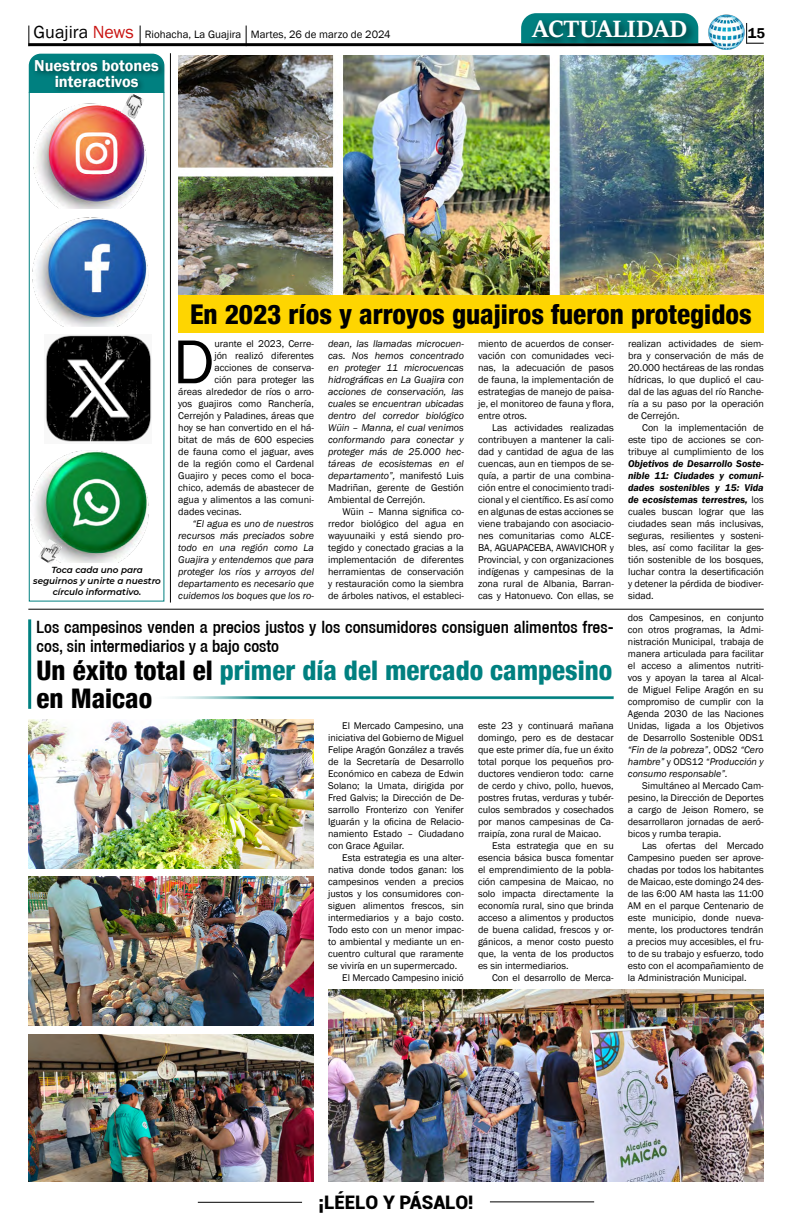
<style>
.page{position:relative;width:792px;height:1224px;background:#fff}
.page>*{position:absolute;margin:0;border:0;box-sizing:border-box;transform-origin:0 0}
.t1{font:64.1px "Franklin Gothic";color:#000}
.t2{font:800 condensed 27.2px "Helvetica 87";color:#000}
.t3{font:800 condensed 27px/28.6px "Helvetica 87";color:#008080}
.t4{font:700 26px "Sitka Heading";color:#fff}
.t5{font:900 18.7px "Roboto";color:#000}
.t6{font:500 condensed 17px/19px "Helvetica 67";color:#000}
.t7{font:600 16.2px/16px "Franklin Gothic";color:#fff;text-align:center}
.t8{font:600 14.7px "Franklin Gothic";color:#000}
.t9{font:11px "Franklin Gothic";color:#000}
.t10{font:10.1px/12px "Franklin Gothic";color:#000;text-align:justify}
.t11{font:italic 10.1px/12px "Franklin Gothic";color:#000;text-align:justify}
.t12{font:10px/12px "Franklin Gothic";color:#000;text-align:justify}
.t13{font:italic 600 8.8px/11px "Montserrat";color:#000;text-align:center}
.s1{font-size:18px}
.s2{font-size:18px;color:#c91311}
.s3{font-style:normal}
.s4{font-weight:600;font-style:italic}
.s5{color:#000}
.s6{font-style:italic}
</style>
<div class="page">
<hr style="left:198px;top:1202px;width:104px;height:1px;background:#000">
<hr style="left:490px;top:1201px;width:104px;height:1px;background:#000">
<hr style="left:28px;top:43px;width:688px;height:3px;background:#000">
<svg style="left:746px;top:23px;width:18px;height:21px"></svg>
<svg style="left:28px;top:26px;width:1px;height:20px"></svg>
<svg style="left:140px;top:26px;width:1px;height:18px"></svg>
<svg style="left:246px;top:26px;width:1px;height:18px"></svg>
<img style="left:708px;top:14px;width:37px;height:36px">
<img style="left:45px;top:335px;width:107px;height:105px">
<img style="left:32px;top:217px;width:117px;height:109px">
<img style="left:33px;top:103px;width:114px;height:105px">
<img style="left:121px;top:94px;width:24px;height:25px">
<img style="left:31px;top:440px;width:118px;height:122px">
<img style="left:38px;top:539px;width:24px;height:25px">
<svg style="left:29px;top:54px;width:132px;height:38px"></svg>
<div style="left:32px;top:57px;width:134px;height:37px;background:#000;opacity:.45"></div>
<div style="left:29px;top:92px;width:135px;height:510px;border:1px solid #008080"></div>
<hr style="left:170px;top:53px;width:1px;height:550px;background:#000">
<hr style="left:28px;top:609px;width:736px;height:1px;background:#000">
<svg style="left:521px;top:13px;width:177px;height:30px"></svg>
<div style="left:528px;top:16px;width:169px;height:32px;background:#000;opacity:.75"></div>
<hr style="left:28px;top:619px;width:3px;height:90px;background:#008080">
<img style="left:178px;top:55px;width:586px;height:240px">
<div style="left:178px;top:295px;width:586px;height:37px;background:#fed501"></div>
<hr style="left:147px;top:696px;width:467px;height:3px;background:#008080">
<img style="left:328px;top:989px;width:436px;height:192px">
<img style="left:28px;top:1034px;width:286px;height:147px">
<img style="left:28px;top:877px;width:286px;height:148px">
<img style="left:28px;top:719px;width:286px;height:149px">
<h3 class="t4" style="left:533px;top:10px;width:156px">ACTUALIDAD</h3>
<p class="t9" style="left:34px;top:28px;width:358px"><span class="s1">Guajira</span> <span class="s2">News</span> Riohacha, La Guajira Martes, 26 de marzo de 2024</p>
<h3 class="t8" style="left:748px;top:24px;width:19px">15</h3>
<h3 class="t7" style="left:34px;top:58px;width:126px">Nuestros botones interactivos</h3>
<p class="t13" style="left:33px;top:564px;width:129px">Toca cada uno para seguirnos y unirte a nuestro círculo informativo.</p>
<h2 class="t2" style="left:190px;top:297px;width:563px">En 2023 ríos y arroyos guajiros fueron protegidos</h2>
<h1 class="t1" style="left:173px;top:322px;width:43px">D</h1>
<p class="t10" style="left:214px;top:338px;width:101px">urante el 2023, Cerre-</p>
<p class="t10" style="left:214px;top:350px;width:101px">jón realizó diferentes</p>
<p class="t10" style="left:214px;top:362px;width:101px">acciones de conserva-</p>
<p class="t10" style="left:214px;top:374px;width:101px">ción para proteger las</p>
<p class="t10" style="left:178px;top:386px;width:137px">áreas alrededor de ríos o arro-</p>
<p class="t10" style="left:178px;top:398px;width:137px">yos guajiros como Ranchería,</p>
<p class="t10" style="left:178px;top:410px;width:137px">Cerrejón y Paladines, áreas que</p>
<p class="t10" style="left:178px;top:422px;width:137px">hoy se han convertido en el há-</p>
<p class="t10" style="left:178px;top:434px;width:137px">bitat de más de 600 especies</p>
<p class="t10" style="left:178px;top:446px;width:137px">de fauna como el jaguar, aves</p>
<p class="t10" style="left:178px;top:458px;width:137px">de la región como el Cardenal</p>
<p class="t10" style="left:178px;top:470px;width:137px">Guajiro y peces como el boca-</p>
<p class="t10" style="left:178px;top:482px;width:137px">chico, además de abastecer de</p>
<p class="t10" style="left:178px;top:494px;width:137px">agua y alimentos a las comuni-</p>
<p class="t10" style="left:178px;top:506px;width:65px">dades vecinas.</p>
<p class="t11" style="left:178px;top:518px;width:137px;text-indent:14px">“El agua es uno de nuestros recursos más preciados sobre todo en una región como La Guajira y entendemos que para proteger los ríos y arroyos del departamento es necesario que cuidemos los boques que los ro-</p>
<p class="t11" style="left:328px;top:338px;width:137px">dean, las llamadas microcuen&shy;cas. Nos hemos concentrado en proteger 11 microcuencas hidrográficas en La Guajira con acciones de conservación, las cuales se encuentran ubicadas dentro del corredor biológico Wüin – Manna, el cual venimos conformando para conectar y proteger más de 25.000 hec&shy;táreas de ecosistemas en el departamento”, <span class="s3">manifestó Luis Madriñan, gerente de Gestión Ambiental de Cerrejón.</span></p>
<p class="t10" style="left:328px;top:506px;width:137px;text-indent:14px">Wüin – Manna significa co&shy;rredor biológico del agua en wayuunaiki y está siendo pro&shy;tegido y conectado gracias a la implementación de diferentes herramientas de conservación y restauración como la siembra de árboles nativos, el estableci-</p>
<p class="t10" style="left:478px;top:338px;width:137px">miento de acuerdos de conser&shy;vación con comunidades veci&shy;nas, la adecuación de pasos de fauna, la implementación de estrategias de manejo de paisa&shy;je, el monitoreo de fauna y flora, entre otros.</p>
<p class="t10" style="left:478px;top:422px;width:137px;text-indent:14px">Las actividades realizadas contribuyen a mantener la cali&shy;dad y cantidad de agua de las cuencas, aun en tiempos de se&shy;quía, a partir de una combina&shy;ción entre el conocimiento tradi&shy;cional y el científico. Es así como en algunas de estas acciones se viene trabajando con asociacio&shy;nes comunitarias como ALCE-BA, AGUAPACEBA, AWAVICHOR y Provincial, y con organizaciones indígenas y campesinas de la zona rural de Albania, Barran&shy;cas y Hatonuevo. Con ellas, se</p>
<p class="t10" style="left:628px;top:338px;width:137px">realizan actividades de siem&shy;bra y conservación de más de 20.000 hectáreas de las rondas hídricas, lo que duplicó el cau&shy;dal de las aguas del río Ranche&shy;ría a su paso por la operación de Cerrejón.</p>
<p class="t10" style="left:628px;top:422px;width:137px;text-indent:14px">Con la implementación de este tipo de acciones se con&shy;tribuye al cumplimiento de los</p>
<p class="t10" style="left:628px;top:458px;width:137px"><span class="s4">Objetivos de Desarrollo Soste&shy;nible 11: Ciudades y comuni&shy;dades sostenibles y 15: Vida de ecosistemas terrestres,</span> los cuales buscan lograr que las ciudades sean más inclusivas, seguras, resilientes y sosteni&shy;bles, así como facilitar la ges&shy;tión sostenible de los bosques, luchar contra la desertificación y detener la pérdida de biodiver&shy;sidad.</p>
<h3 class="t6" style="left:37px;top:617px;width:579px">Los campesinos venden a precios justos y los consumidores consiguen alimentos fres&shy;cos, sin intermediarios y a bajo costo</h3>
<h3 class="t3" style="left:37px;top:655px;width:577px"><span class="s5">Un éxito total el</span> primer día del mercado campesino <span class="s5">en Maicao</span></h3>
<p class="t12" style="left:328px;top:720px;width:137px;text-indent:14px">El Mercado Campesino, una iniciativa del Gobierno de Miguel Felipe Aragón González a través de la Secretaría de Desarrollo Económico en cabeza de Edwin Solano; la Umata, dirigida por Fred Galvis; la Dirección de De&shy;sarrollo Fronterizo con Yenifer Iguarán y la oficina de Relacio&shy;namiento Estado – Ciudadano con Grace Aguilar.</p>
<p class="t12" style="left:342px;top:852px;width:123px">Esta estrategia es una alter-</p>
<p class="t12" style="left:328px;top:864px;width:137px">nativa donde todos ganan: los</p>
<p class="t12" style="left:328px;top:876px;width:137px">campesinos venden a precios</p>
<p class="t12" style="left:328px;top:888px;width:137px">justos y los consumidores con-</p>
<p class="t12" style="left:328px;top:900px;width:137px">siguen alimentos frescos, sin</p>
<p class="t12" style="left:328px;top:912px;width:137px">intermediarios y a bajo costo.</p>
<p class="t12" style="left:328px;top:924px;width:137px">Todo esto con un menor impac-</p>
<p class="t12" style="left:328px;top:936px;width:137px">to ambiental y mediante un en-</p>
<p class="t12" style="left:328px;top:948px;width:137px">cuentro cultural que raramente</p>
<p class="t12" style="left:328px;top:960px;width:131px">se viviría en un supermercado.</p>
<p class="t12" style="left:342px;top:972px;width:123px">El Mercado Campesino inició</p>
<p class="t12" style="left:478px;top:720px;width:137px">este 23 y continuará mañana domingo, pero es de destacar que este primer día, fue un éxito total porque los pequeños pro&shy;ductores vendieron todo: carne de cerdo y chivo, pollo, huevos, postres frutas, verduras y tubér&shy;culos sembrados y cosechados por manos campesinas de Ca&shy;rraipía, zona rural de Maicao.</p>
<p class="t12" style="left:478px;top:840px;width:137px;text-indent:14px">Esta estrategia que en su esencia básica busca fomentar el emprendimiento de la pobla&shy;ción campesina de Maicao, no solo impacta directamente la economía rural, sino que brinda acceso a alimentos y productos de buena calidad, frescos y or&shy;gánicos, a menor costo puesto que, la venta de los productos es sin intermediarios.</p>
<p class="t12" style="left:492px;top:972px;width:123px">Con el desarrollo de Merca-</p>
<p class="t12" style="left:628px;top:612px;width:137px">dos Campesinos, en conjunto con otros programas, la Admi&shy;nistración Municipal, trabaja de manera articulada para facilitar el acceso a alimentos nutriti&shy;vos y apoyan la tarea al Alcal&shy;de Miguel Felipe Aragón en su compromiso de cumplir con la Agenda 2030 de las Naciones Unidas, ligada a los Objetivos de Desarrollo Sostenible ODS1 <span class="s6">“Fin de la pobreza”</span>, ODS2 <span class="s6">“Cero hambre”</span> y ODS12 <span class="s6">“Producción y consumo responsable”.</span></p>
<p class="t12" style="left:628px;top:780px;width:137px;text-indent:14px">Simultáneo al Mercado Cam&shy;pesino, la Dirección de Deportes a cargo de Jeison Romero, se desarrollaron jornadas de aeró&shy;bicos y rumba terapia.</p>
<p class="t12" style="left:628px;top:840px;width:137px;text-indent:14px">Las ofertas del Mercado Campesino pueden ser aprove&shy;chadas por todos los habitantes de Maicao, este domingo 24 des&shy;de las 6:00 AM hasta las 11:00<br>AM en el parque Centenario de este municipio, donde nueva&shy;mente, los productores tendrán a precios muy accesibles, el fru&shy;to de su trabajo y esfuerzo, todo esto con el acompañamiento de la Administración Municipal.</p>
<h3 class="t5" style="left:318px;top:1189px;width:157px">¡LÉELO Y PÁSALO!</h3>
</div>
